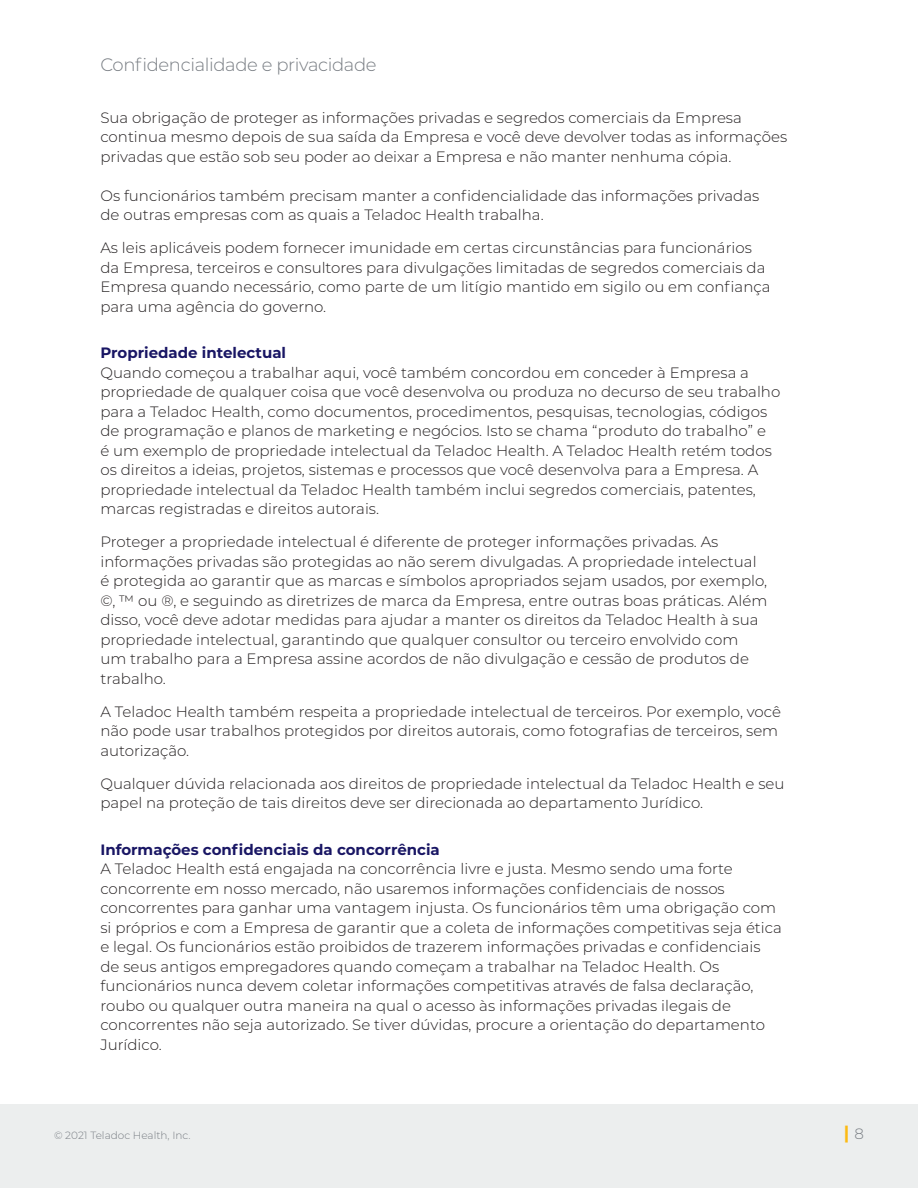
<style>
.page{position:relative;width:918px;height:1188px;background:#fff}
.page>*{position:absolute;margin:0;border:0;box-sizing:border-box;transform-origin:0 0}
.t1{font:300 18px "Montserrat";letter-spacing:-.02em;color:#787d83}
.t2{font:700 18px "Montserrat";color:#fcba13}
.t3{font:300 15px/19.5px "Montserrat";color:#231f20}
.t4{font:700 15px "Montserrat";color:#191664}
.t5{font:300 10.5px "Montserrat";color:#787d83}
.s1{font-weight:300;font-size:15px;color:#787d83}
</style>
<div class="page">
<div style="left:0;top:1104px;width:918px;height:84px;background:#eceeee"></div>
<p class="t1" style="left:100px;top:53px;width:278px">Confidencialidade e privacidade</p>
<p class="t3" style="left:100px;top:107px;width:688px">Sua obrigação de proteger as informações privadas e segredos comerciais da Empresa continua mesmo depois de sua saída da Empresa e você deve devolver todas as informações privadas que estão sob seu poder ao deixar a Empresa e não manter nenhuma cópia.</p>
<p class="t3" style="left:100px;top:185px;width:660px">Os funcionários também precisam manter a confidencialidade das informações privadas</p>
<p class="t3" style="left:100px;top:204px;width:445px">de outras empresas com as quais a Teladoc Health trabalha.</p>
<p class="t3" style="left:100px;top:237px;width:672px">As leis aplicáveis podem fornecer imunidade em certas circunstâncias para funcionários da Empresa, terceiros e consultores para divulgações limitadas de segredos comerciais da Empresa quando necessário, como parte de um litígio mantido em sigilo ou em confiança para uma agência do governo.</p>
<p class="t4" style="left:100px;top:342px;width:187px">Propriedade intelectual</p>
<p class="t3" style="left:100px;top:362px;width:681px">Quando começou a trabalhar aqui, você também concordou em conceder à Empresa a propriedade de qualquer coisa que você desenvolva ou produza no decurso de seu trabalho para a Teladoc Health, como documentos, procedimentos, pesquisas, tecnologias, códigos de programação e planos de marketing e negócios. Isto se chama “produto do trabalho” e<br>é um exemplo de propriedade intelectual da Teladoc Health. A Teladoc Health retém todos os direitos a ideias, projetos, sistemas e processos que você desenvolva para a Empresa. A propriedade intelectual da Teladoc Health também inclui segredos comerciais, patentes, marcas registradas e direitos autorais.</p>
<p class="t3" style="left:100px;top:531px;width:668px">Proteger a propriedade intelectual é diferente de proteger informações privadas. As informações privadas são protegidas ao não serem divulgadas. A propriedade intelectual é protegida ao garantir que as marcas e símbolos apropriados sejam usados, por exemplo, ©, ™ ou ®, e seguindo as diretrizes de marca da Empresa, entre outras boas práticas. Além disso, você deve adotar medidas para ajudar a manter os direitos da Teladoc Health à sua propriedade intelectual, garantindo que qualquer consultor ou terceiro envolvido com um trabalho para a Empresa assine acordos de não divulgação e cessão de produtos de trabalho.</p>
<p class="t3" style="left:100px;top:701px;width:682px">A Teladoc Health também respeita a propriedade intelectual de terceiros. Por exemplo, você não pode usar trabalhos protegidos por direitos autorais, como fotografias de terceiros, sem autorização.</p>
<p class="t3" style="left:100px;top:773px;width:686px">Qualquer dúvida relacionada aos direitos de propriedade intelectual da Teladoc Health e seu papel na proteção de tais direitos deve ser direcionada ao departamento Jurídico.</p>
<p class="t4" style="left:100px;top:838px;width:341px">Informações confidenciais da concorrência</p>
<p class="t3" style="left:100px;top:858px;width:683px">A Teladoc Health está engajada na concorrência livre e justa. Mesmo sendo uma forte concorrente em nosso mercado, não usaremos informações confidenciais de nossos concorrentes para ganhar uma vantagem injusta. Os funcionários têm uma obrigação com si próprios e com a Empresa de garantir que a coleta de informações competitivas seja ética e legal. Os funcionários estão proibidos de trazerem informações privadas e confidenciais de seus antigos empregadores quando começam a trabalhar na Teladoc Health. Os funcionários nunca devem coletar informações competitivas através de falsa declaração, roubo ou qualquer outra maneira na qual o acesso às informações privadas ilegais de concorrentes não seja autorizado. Se tiver dúvidas, procure a orientação do departamento Jurídico.</p>
<p class="t5" style="left:54px;top:1128px;width:138px">© 2021 Teladoc Health, Inc.</p>
<p class="t2" style="left:844px;top:1120px;width:22px">| <span class="s1">8</span></p>
</div>
